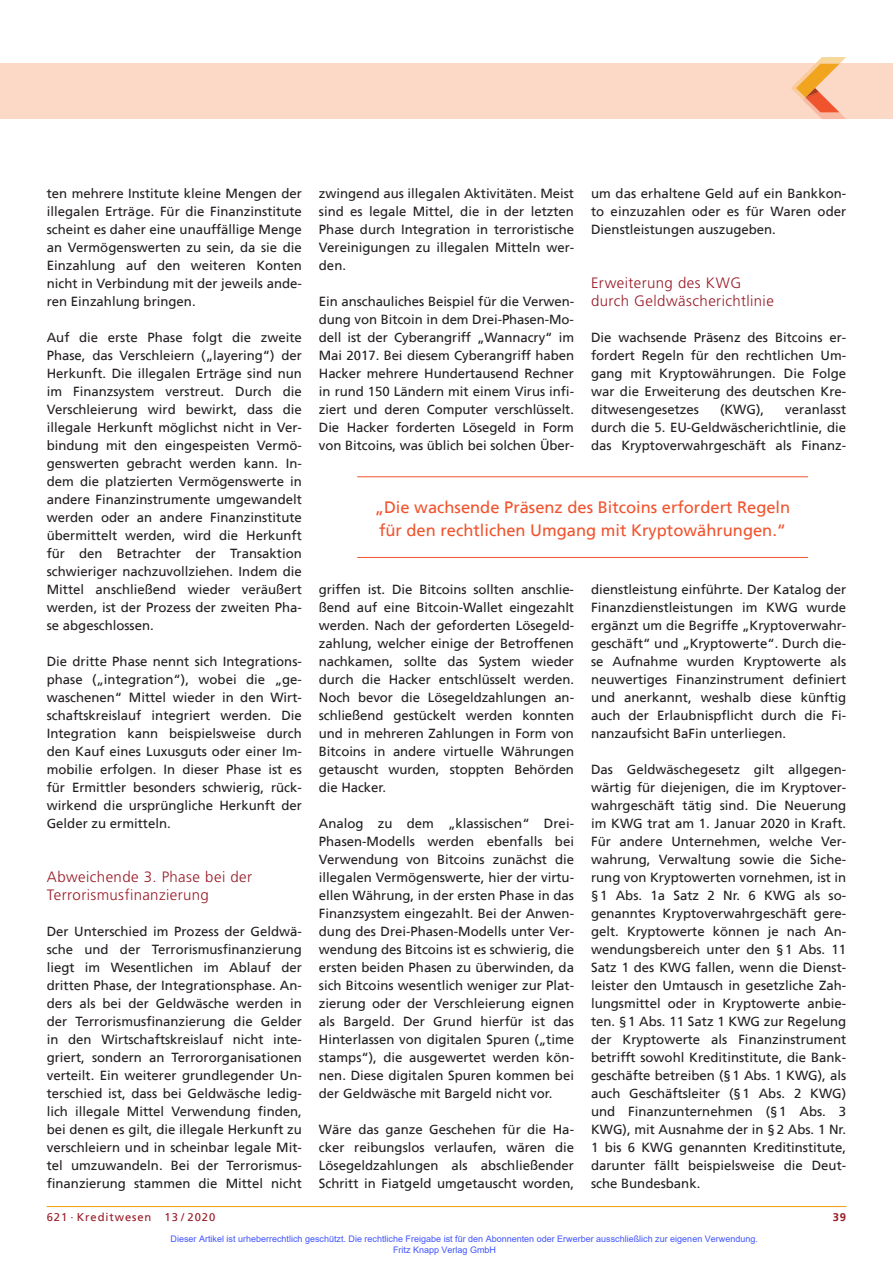
<style>
.page{position:relative;width:893px;height:1263px;background:#fff}
.page>*{position:absolute;margin:0;border:0;box-sizing:border-box;transform-origin:0 0}
.t1{font:16.5px/22.5px "Frutiger";color:#f0542e}
.t2{font:300 15px/18px "Frutiger";letter-spacing:.03em;color:#981a26}
.t3{font:13.2px/18px "Frutiger";color:#231f20;text-align:justify}
.t4{font:11.25px "Frutiger";letter-spacing:.08em;color:#981a26}
.t5{font:700 11.25px "Frutiger";color:#981a26}
.t6{font:9px/10.8px "Arial";color:#4054ff}
</style>
<div class="page">
<hr style="left:47px;top:1206px;width:799px;height:1px;background:#f1a31e">
<div style="left:0;top:64px;width:893px;height:55px;background:#fcd9c7"></div>
<svg style="left:791px;top:57px;width:55px;height:62px"></svg>
<hr style="left:357px;top:476px;width:451px;height:1px;background:#f0542e">
<hr style="left:357px;top:557px;width:451px;height:1px;background:#f0542e">
<p class="t3" style="left:47px;top:185px;width:257px">ten mehrere Institute kleine Mengen der illegalen Erträge. Für die Finanzinstitute scheint es daher eine unauffällige Menge an Vermögenswerten zu sein, da sie die Einzahlung auf den weiteren Konten nicht in Verbindung mit der jeweils ande&shy;ren Einzahlung bringen.</p>
<p class="t3" style="left:47px;top:329px;width:257px">Auf die erste Phase folgt die zweite Phase, das Verschleiern („layering“) der Herkunft. Die illegalen Erträge sind nun im Finanzsystem verstreut. Durch die Verschleierung wird bewirkt, dass die illegale Herkunft möglichst nicht in Ver&shy;bindung mit den eingespeisten Vermö&shy;genswerten gebracht werden kann. In&shy;dem die platzierten Vermögenswerte in andere Finanzinstrumente umgewandelt werden oder an andere Finanzinstitute übermittelt werden, wird die Herkunft für den Betrachter der Transaktion schwieriger nachzuvollziehen. Indem die Mittel anschließend wieder veräußert werden, ist der Prozess der zweiten Pha&shy;se abgeschlossen.</p>
<p class="t3" style="left:47px;top:653px;width:257px">Die dritte Phase nennt sich Integrations&shy;phase („integration“), wobei die „ge&shy;waschenen“ Mittel wieder in den Wirt&shy;schaftskreislauf integriert werden. Die Integration kann beispielsweise durch den Kauf eines Luxusguts oder einer Im&shy;mobilie erfolgen. In dieser Phase ist es für Ermittler besonders schwierig, rück&shy;wirkend die ursprüngliche Herkunft der Gelder zu ermitteln.</p>
<p class="t2" style="left:47px;top:868px;width:207px">Abweichende 3. Phase bei der<br>Terrorismusfinanzierung</p>
<p class="t3" style="left:47px;top:923px;width:257px">Der Unterschied im Prozess der Geldwä&shy;sche und der Terrorismusfinanzierung liegt im Wesentlichen im Ablauf der dritten Phase, der Integrationsphase. An&shy;ders als bei der Geldwäsche werden in der Terrorismusfinanzierung die Gelder in den Wirtschaftskreislauf nicht inte&shy;griert, sondern an Terrororganisationen verteilt. Ein weiterer grundlegender Un&shy;terschied ist, dass bei Geldwäsche ledig&shy;lich illegale Mittel Verwendung finden, bei denen es gilt, die illegale Herkunft zu verschleiern und in scheinbar legale Mit&shy;tel umzuwandeln. Bei der Terrorismus&shy;finanzierung stammen die Mittel nicht</p>
<p class="t3" style="left:319px;top:185px;width:257px">zwingend aus illegalen Aktivitäten. Meist sind es legale Mittel, die in der letzten Phase durch Integration in terroristische Vereinigungen zu illegalen Mitteln wer&shy;den.</p>
<p class="t3" style="left:319px;top:293px;width:257px">Ein anschauliches Beispiel für die Verwen&shy;dung von Bitcoin in dem Drei-Phasen-Mo&shy;dell ist der Cyberangriff „Wannacry“ im Mai 2017. Bei diesem Cyberangriff haben Hacker mehrere Hundertausend Rechner in rund 150 Ländern mit einem Virus infi&shy;ziert und deren Computer verschlüsselt.<br>Die Hacker forderten Lösegeld in Form von Bitcoins, was üblich bei solchen Über-</p>
<p class="t3" style="left:591px;top:185px;width:257px">um das erhaltene Geld auf ein Bankkon&shy;to einzuzahlen oder es für Waren oder Dienstleistungen auszugeben.</p>
<p class="t2" style="left:591px;top:274px;width:184px">Erweiterung des KWG durch Geldwäscherichtlinie</p>
<p class="t3" style="left:591px;top:329px;width:257px">Die wachsende Präsenz des Bitcoins er&shy;fordert Regeln für den rechtlichen Um&shy;gang mit Kryptowährungen. Die Folge war die Erweiterung des deutschen Kre&shy;ditwesengesetzes</p>
<p class="t3" style="left:720px;top:401px;width:45px">(KWG),</p>
<p class="t3" style="left:591px;top:401px;width:257px;text-indent:194px">veranlasst durch die 5. EU-Geldwäscherichtlinie, die das Kryptoverwahrgeschäft als Finanz-</p>
<p class="t1" style="left:375px;top:497px;width:417px">„Die wachsende Präsenz des Bitcoins erfordert Regeln für den rechtlichen Umgang mit Kryptowährungen.“</p>
<p class="t3" style="left:319px;top:581px;width:257px">griffen ist. Die Bitcoins sollten anschlie&shy;ßend auf eine Bitcoin-Wallet eingezahlt werden. Nach der geforderten Lösegeld&shy;zahlung, welcher einige der Betroffenen nachkamen, sollte das System wieder durch die Hacker entschlüsselt werden.<br>Noch bevor die Lösegeldzahlungen an&shy;schließend gestückelt werden konnten und in mehreren Zahlungen in Form von Bitcoins in andere virtuelle Währungen getauscht wurden, stoppten Behörden die Hacker.</p>
<p class="t3" style="left:319px;top:815px;width:257px">Analog zu dem „klassischen“ Drei-Phasen-Modells werden ebenfalls bei Verwendung von Bitcoins zunächst die illegalen Vermögenswerte, hier der virtu&shy;ellen Währung, in der ersten Phase in das Finanzsystem eingezahlt. Bei der Anwen&shy;dung des Drei-Phasen-Modells unter Ver&shy;wendung des Bitcoins ist es schwierig, die ersten beiden Phasen zu überwinden, da sich Bitcoins wesentlich weniger zur Plat&shy;zierung oder der Verschleierung eignen als Bargeld. Der Grund hierfür ist das Hinterlassen von digitalen Spuren („time stamps“), die ausgewertet werden kön&shy;nen. Diese digitalen Spuren kommen bei der Geldwäsche mit Bargeld nicht vor.</p>
<p class="t3" style="left:319px;top:1121px;width:257px">Wäre das ganze Geschehen für die Ha&shy;cker reibungslos verlaufen, wären die Lösegeldzahlungen als abschließender Schritt in Fiatgeld umgetauscht worden,</p>
<p class="t3" style="left:591px;top:581px;width:257px">dienstleistung einführte. Der Katalog der Finanzdienstleistungen im KWG wurde ergänzt um die Begriffe „Kryptoverwahr&shy;geschäft“ und „Kryptowerte“. Durch die&shy;se Aufnahme wurden Kryptowerte als neuwertiges Finanzinstrument definiert und anerkannt, weshalb diese künftig auch der Erlaubnispflicht durch die Fi&shy;nanzaufsicht BaFin unterliegen.</p>
<p class="t3" style="left:591px;top:761px;width:257px">Das Geldwäschegesetz gilt allgegen&shy;wärtig für diejenigen, die im Kryptover&shy;wahrgeschäft tätig sind. Die Neuerung im KWG trat am 1. Januar 2020 in Kraft.<br>Für andere Unternehmen, welche Ver&shy;wahrung, Verwaltung sowie die Siche&shy;rung von Kryptowerten vornehmen, ist in §1 Abs. 1a Satz 2 Nr. 6 KWG als so&shy;genanntes Kryptoverwahrgeschäft gere&shy;gelt. Kryptowerte können je nach An&shy;wendungsbereich unter den §1 Abs. 11<br>Satz 1 des KWG fallen, wenn die Dienst&shy;leister den Umtausch in gesetzliche Zah&shy;lungsmittel oder in Kryptowerte anbie&shy;ten. §1 Abs. 11 Satz 1 KWG zur Regelung der Kryptowerte als Finanzinstrument betrifft sowohl Kreditinstitute, die Bank&shy;geschäfte betreiben (§1 Abs. 1 KWG), als auch Geschäftsleiter (§1 Abs. 2 KWG) und Finanzunternehmen (§1 Abs. 3<br>KWG), mit Ausnahme der in § 2 Abs. 1 Nr.<br>1 bis 6 KWG genannten Kreditinstitute, darunter fällt beispielsweise die Deut&shy;sche Bundesbank.</p>
<p class="t4" style="left:47px;top:1211px;width:170px">621 · Kreditwesen 13 / 2020</p>
<p class="t5" style="left:833px;top:1211px;width:15px">39</p>
<p class="t6" style="left:393px;top:1233px;width:366px;text-indent:-223px">Dieser Artikel ist urheberrechtlich geschützt. Die rechtliche Freigabe ist für den Abonnenten oder Erwerber ausschließlich zur eigenen Verwendung.<br>Fritz Knapp Verlag GmbH</p>
</div>
